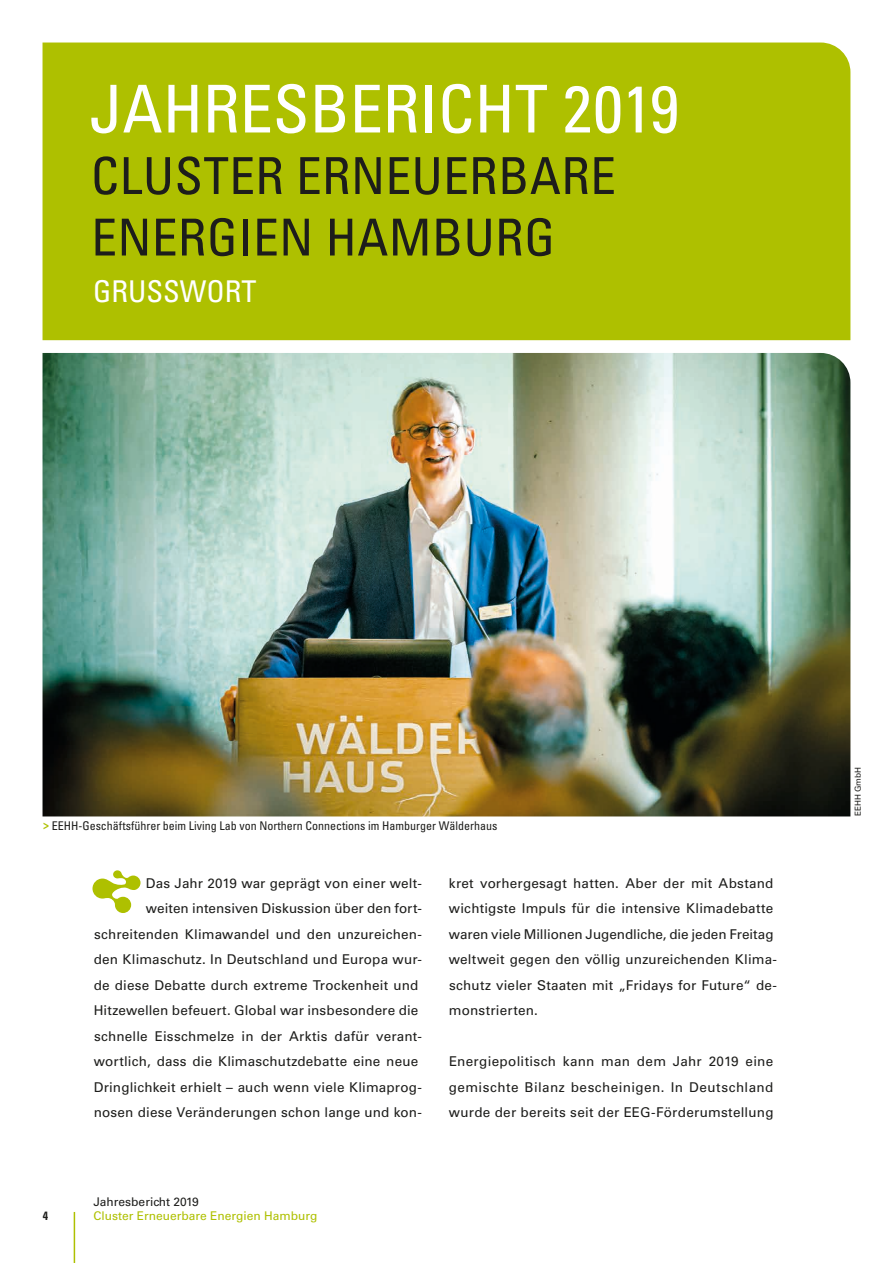
<style>
.page{position:relative;width:893px;height:1263px;background:#fff}
.page>*{position:absolute;margin:0;border:0;box-sizing:border-box;transform-origin:0 0}
.t1{font:condensed 66px "Univers LT Std";color:#fff}
.t2{font:condensed 51px/61.5px "Univers LT Std";letter-spacing:.01em;color:#1d1d1b}
.t3{font:condensed 30px "Univers LT Std";color:#fff}
.t4{font:13.5px/25.5px "Univers LT Std";letter-spacing:.01em;color:#1d1d1b;text-align:right}
.t5{font:condensed 12px "Univers LT Std";color:#1d1d1b}
.t6{font:12px "Univers LT Std";color:#aec000}
.t7{font:12px "Univers LT Std";color:#1d1d1b}
.t8{font:700 condensed 12px "Univers LT Std";color:#1d1d1b}
.t9{font:8.25px "Univers LT Std";color:#1d1d1b}
.s1{font-weight:700;color:#aec000}
</style>
<div class="page">
<hr style="left:74px;top:1212px;width:1px;height:51px;background:#aec000">
<div style="left:43px;top:43px;width:807px;height:297px;background:#aec000"></div>
<img style="left:43px;top:353px;width:807px;height:463px">
<svg style="left:92px;top:870px;width:49px;height:43px"></svg>
<h1 class="t1" style="left:89px;top:67px;width:591px">JAHRESBERICHT 2019</h1>
<h2 class="t2" style="left:91px;top:144px;width:526px">CLUSTER ERNEUERBARE<br>ENERGIEN HAMBURG</h2>
<h3 class="t3" style="left:93px;top:272px;width:165px">GRUSSWORT</h3>
<p class="t5" style="left:43px;top:818px;width:456px"><span class="s1">&gt;</span> EEHH-Geschäftsführer beim Living Lab von Northern Connections im Hamburger Wälderhaus</p>
<p class="t4" style="left:94px;top:870px;width:330px">Das Jahr 2019 war geprägt von einer welt-<br>weiten intensiven Diskussion über den fort&shy;schreitenden Klimawandel und den unzureichen&shy;den Klimaschutz. In Deutschland und Europa wur&shy;de diese Debatte durch extreme Trockenheit und Hitzewellen befeuert. Global war insbesondere die schnelle Eisschmelze in der Arktis dafür verant&shy;wortlich, dass die Klimaschutzdebatte eine neue Dringlichkeit erhielt – auch wenn viele Klimaprog&shy;nosen diese Veränderungen schon lange und kon-</p>
<p class="t4" style="left:449px;top:870px;width:330px;text-align:left">kret vorhergesagt hatten. Aber der mit Abstand wichtigste Impuls für die intensive Klimadebatte waren viele Millionen Jugendliche, die jeden Freitag weltweit gegen den völlig unzureichenden Klima&shy;schutz vieler Staaten mit „Fridays for Future“ de&shy;monstrierten.</p>
<p class="t4" style="left:449px;top:1049px;width:326px;text-align:justify">Energiepolitisch kann man dem Jahr 2019 eine gemischte Bilanz bescheinigen. In Deutschland wurde der bereits seit der EEG-Förderumstellung</p>
<p class="t7" style="left:94px;top:1195px;width:107px">Jahresbericht 2019</p>
<p class="t8" style="left:43px;top:1209px;width:7px">4</p>
<p class="t6" style="left:94px;top:1209px;width:226px">Cluster Erneuerbare Energien Hamburg</p>
<p class="t9" style="left:853px;top:816px;width:51px;rotate:-90deg">EEHH GmbH</p>
</div>
